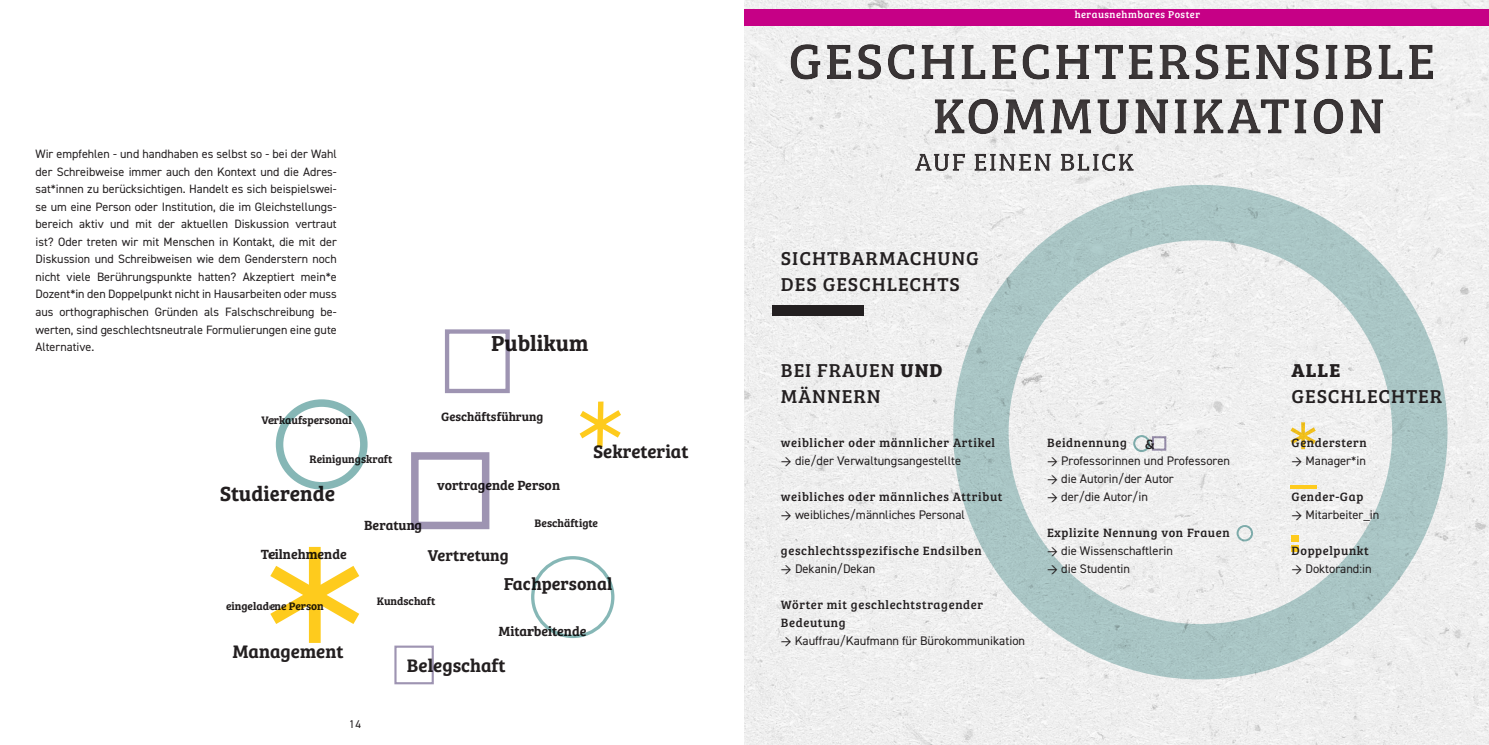
<style>
.page{position:relative;width:1489px;height:745px;background:#fff}
.page>*{position:absolute;margin:0;border:0;box-sizing:border-box;transform-origin:0 0}
.Fließtext_Demi{font:22.5px "Bree Serif Sb";color:#231f20}
.Fließtext_Demi-2{font:21.25px "Bree Serif Sb";color:#231f20}
.t1{font:19.25px/25.8px "Bree Serif";letter-spacing:.05em;color:#231f20}
.t2{font:700 19.25px "Bree Serif";color:#231f20}
.Fließtext_Demi-3{font:18.75px "Bree Serif Sb";color:#231f20}
.Fließtext_Demi-4{font:17.88px "Bree Serif Sb";color:#231f20}
.Fließtext_Demi-5{font:16.25px "Bree Serif Sb";color:#231f20}
.t3{font:13.88px "Bree Serif";color:#231f20}
.Fließtext_Demi-6{font:13.75px "Bree Serif Sb";color:#231f20}
.t4{font:12.5px "DIN2014";color:#231f20}
.t5{font:12.5px/18px "Bree Serif";letter-spacing:.05em;color:#231f20}
.Fließtext_Demi-7{font:12.5px "Bree Serif Sb";color:#231f20}
.Fließtext{font:12.12px/17.5px "DIN2014";color:#231f20;text-align:justify}
.Fließtext_Demi-8{font:11.25px "Bree Serif Sb";color:#231f20}
.t6{font:11.25px "DIN2014";color:#231f20}
.t7{font:10.25px "Bree Serif";letter-spacing:.05em;color:#fff}
.s1{font-weight:700}
</style>
<div class="page">
<div style="left:276px;top:399px;width:91px;height:90px;border:8px solid #86b7b6;border-radius:50%"></div>
<div style="left:531px;top:555px;width:83px;height:82px;border:3px solid #86b7b6;border-radius:50%"></div>
<div style="left:411px;top:452px;width:78px;height:77px;border:8px solid #9e94b2"></div>
<div style="left:445px;top:329px;width:65px;height:64px;border:4px solid #9e94b2"></div>
<div style="left:394px;top:645px;width:40px;height:39px;border:2px solid #9e94b2"></div>
<img style="left:744px;top:0;width:744px;height:744px">
<div style="left:953px;top:185px;width:494px;height:494px;border:55px solid #86b7b6;border-radius:50%"></div>
<div style="left:781px;top:35px;width:660px;height:53px;background:#fff;opacity:.75"></div>
<div style="left:925px;top:90px;width:467px;height:53px;background:#fff;opacity:.75"></div>
<div style="left:910px;top:148px;width:228px;height:28px;background:#fff;opacity:.75"></div>
<div style="left:772px;top:305px;width:91px;height:11px;background:#231f20"></div>
<div style="left:1133px;top:435px;width:17px;height:16px;border:2px solid #86b7b6;border-radius:50%"></div>
<div style="left:1151px;top:436px;width:15px;height:14px;border:2px solid #9e94b2"></div>
<svg style="left:1290px;top:484px;width:26px;height:4px"></svg>
<svg style="left:1290px;top:422px;width:25px;height:27px"></svg>
<div style="left:1291px;top:544px;width:7px;height:7px;background:#fecb1d"></div>
<div style="left:1291px;top:534px;width:7px;height:7px;background:#fecb1d"></div>
<div style="left:744px;top:9px;width:744px;height:17px;background:#c60086"></div>
<div style="left:1236px;top:524px;width:16px;height:17px;border:2px solid #86b7b6;border-radius:50%"></div>
<svg style="left:270px;top:546px;width:89px;height:96px"></svg>
<svg style="left:579px;top:401px;width:42px;height:45px"></svg>
<p class="Fließtext" style="left:35px;top:145px;width:303px">Wir empfehlen - und handhaben es selbst so - bei der Wahl der Schreibweise immer auch den Kontext und die Adres&shy;sat*innen zu berücksichtigen. Handelt es sich beispielswei&shy;se um eine Person oder Institution, die im Gleichstellungs&shy;bereich aktiv und mit der aktuellen Diskussion vertraut ist? Oder treten wir mit Menschen in Kontakt, die mit der Diskussion und Schreibweisen wie dem Genderstern noch nicht viele Berührungspunkte hatten? Akzeptiert mein*e Dozent*in den Doppelpunkt nicht in Hausarbeiten oder muss aus orthographischen Gründen als Falschschreibung be&shy;werten, sind geschlechtsneutrale Formulierungen eine gute Alternative.</p>
<p class="Fließtext_Demi" style="left:491px;top:325px;width:99px">Publikum</p>
<p class="Fließtext_Demi-8" style="left:261px;top:411px;width:92px">Verkaufspersonal</p>
<p class="Fließtext_Demi-7" style="left:441px;top:407px;width:104px">Geschäftsführung</p>
<p class="Fließtext_Demi-8" style="left:309px;top:450px;width:84px">Reinigungskraft</p>
<p class="Fließtext_Demi-2" style="left:220px;top:477px;width:117px">Studierende</p>
<p class="Fließtext_Demi-6" style="left:437px;top:475px;width:124px">vortragende Person</p>
<p class="Fließtext_Demi-3" style="left:593px;top:437px;width:97px">Sekreteriat</p>
<p class="Fließtext_Demi-6" style="left:364px;top:514px;width:60px">Beratung</p>
<p class="Fließtext_Demi-8" style="left:534px;top:514px;width:65px">Beschäftigte</p>
<p class="Fließtext_Demi-6" style="left:261px;top:543px;width:87px">Teilnehmende</p>
<p class="Fließtext_Demi-5" style="left:428px;top:542px;width:82px">Vertretung</p>
<p class="Fließtext_Demi-4" style="left:504px;top:569px;width:110px">Fachpersonal</p>
<p class="Fließtext_Demi-8" style="left:377px;top:592px;width:60px">Kundschaft</p>
<p class="Fließtext_Demi-6" style="left:498px;top:620px;width:89px">Mitarbeitende</p>
<p class="Fließtext_Demi-3" style="left:232px;top:637px;width:112px">Management</p>
<p class="Fließtext_Demi-8" style="left:226px;top:597px;width:99px">eingeladene Person</p>
<p class="Fließtext_Demi-3" style="left:407px;top:651px;width:100px">Belegschaft</p>
<p class="t6" style="left:349px;top:716px;width:13px">14</p>
<p class="t7" style="left:1074px;top:7px;width:127px">herausnehmbares Poster</p>
<h3 class="t1" style="left:781px;top:244px;width:199px">SICHTBARMACHUNG<br>DES GESCHLECHTS</h3>
<h3 class="t1" style="left:781px;top:356px;width:163px">BEI FRAUEN <span class="s1">UND<br></span>MÄNNERN</h3>
<p class="t5" style="left:781px;top:432px;width:216px">weiblicher oder männlicher Artikel</p>
<p class="t4" style="left:781px;top:452px;width:182px">→ die/der Verwaltungsangestellte</p>
<p class="t5" style="left:781px;top:486px;width:223px">weibliches oder männliches Attribut</p>
<p class="t4" style="left:781px;top:506px;width:185px">→ weibliches/männliches Personal</p>
<p class="t5" style="left:781px;top:540px;width:202px">geschlechtsspezifische Endsilben</p>
<p class="t4" style="left:781px;top:560px;width:96px">→ Dekanin/Dekan</p>
<p class="t5" style="left:781px;top:594px;width:204px">Wörter mit geschlechtstragender<br>Bedeutung</p>
<p class="t4" style="left:781px;top:632px;width:245px">→ Kauffrau/Kaufmann für Bürokommunikation</p>
<p class="t5" style="left:1047px;top:432px;width:81px">Beidnennung</p>
<p class="t4" style="left:1047px;top:452px;width:184px">→ Professorinnen und Professoren</p>
<p class="t4" style="left:1047px;top:470px;width:128px">→ die Autorin/der Autor</p>
<p class="t4" style="left:1047px;top:488px;width:102px">→ der/die Autor/in</p>
<p class="t5" style="left:1047px;top:522px;width:184px">Explizite Nennung von Frauen</p>
<p class="t4" style="left:1047px;top:542px;width:127px">→ die Wissenschaftlerin</p>
<p class="t4" style="left:1047px;top:560px;width:84px">→ die Studentin</p>
<p class="t3" style="left:1145px;top:433px;width:11px">&amp;</p>
<h3 class="t2" style="left:1291px;top:355px;width:50px">ALLE</h3>
<h3 class="t1" style="left:1291px;top:382px;width:152px">GESCHLECHTER</h3>
<p class="t5" style="left:1291px;top:432px;width:77px">Genderstern</p>
<p class="t4" style="left:1291px;top:452px;width:76px">→ Manager*in</p>
<p class="t5" style="left:1291px;top:486px;width:73px">Gender-Gap</p>
<p class="t4" style="left:1291px;top:506px;width:89px">→ Mitarbeiter_in</p>
<p class="t5" style="left:1291px;top:540px;width:79px">Doppelpunkt</p>
<p class="t4" style="left:1291px;top:560px;width:82px">→ Doktorand:in</p>
</div>
